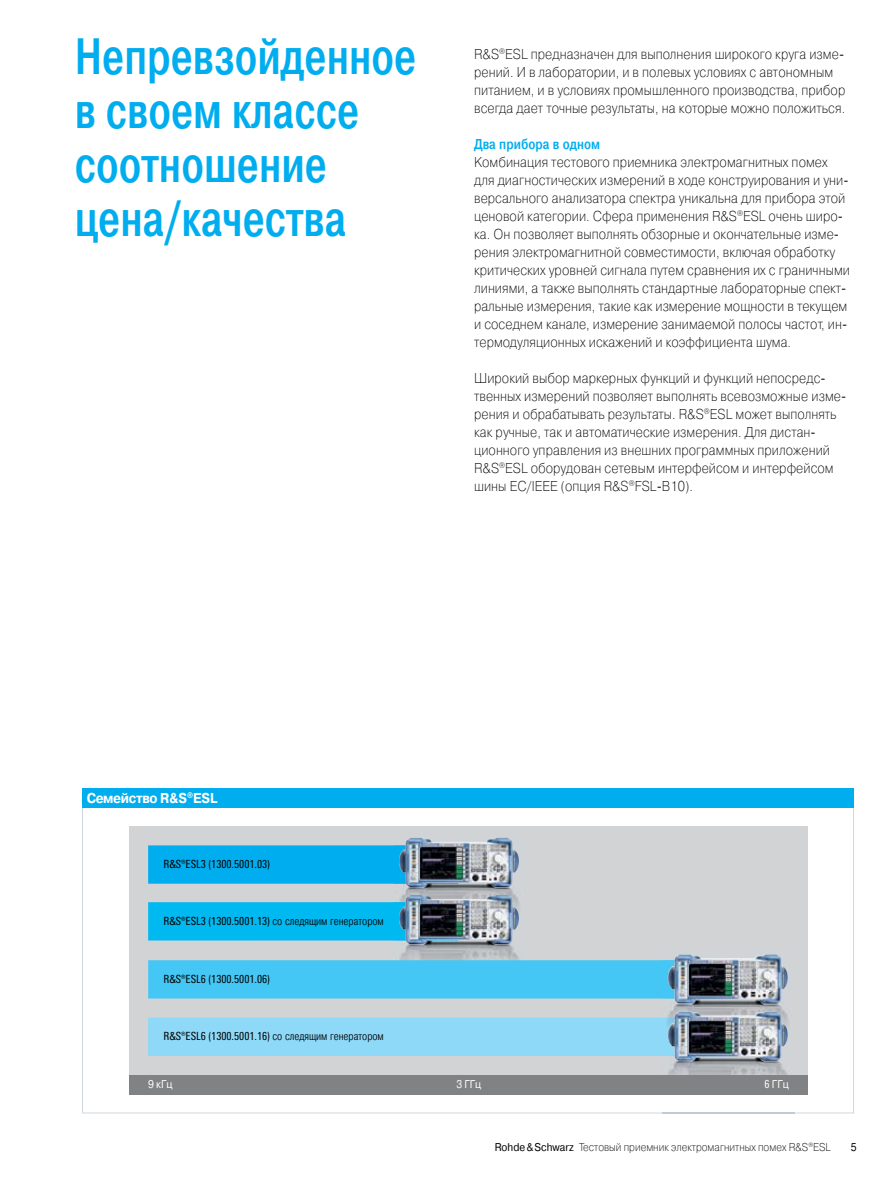
<style>
.page{position:relative;width:893px;height:1191px;background:#fff}
.page>*{position:absolute;margin:0;border:0;box-sizing:border-box;transform-origin:0 0}
.t1{font:500 51px/54px "Pragmatica Cond";color:#00adef;scale:.9 1}
.t2{font:14.25px/18px "Pragmatica Light C";letter-spacing:.005em;color:#000;scale:.9 1}
.t3{font:700 14.25px "Pragmatica C";letter-spacing:-.03em;color:#fff;scale:.9 1}
.t4{font:500 14.25px "Pragmatica Cond";color:#00adef}
.t5{font:300 11.25px "Pragmatica Cond";color:#000}
.t6{font:11.25px "Pragmatica Light C";color:#000;scale:.9 1}
.t7{font:11.25px "Linotype Univers 420 Cn";color:#000}
.t8{font:11.25px "Pragmatica C";letter-spacing:-.005em;color:#fff;scale:.9 1}
.s1{font-family:"Linotype Univers 420 Cn";font-weight:400}
.s2{font-family:"Linotype Univers 420 Cn"}
.s3{font-family:"Pragmatica C"}
</style>
<div class="page">
<svg style="left:82px;top:807px;width:772px;height:306px"></svg>
<div style="left:82px;top:788px;width:772px;height:19px;background:#00adef"></div>
<div style="left:129px;top:826px;width:678px;height:249px;background:#d1d3d4"></div>
<div style="left:148px;top:845px;width:311px;height:38px;background:#00adef"></div>
<img style="left:393px;top:883px;width:120px;height:8px">
<img style="left:399px;top:837px;width:120px;height:50px">
<div style="left:148px;top:902px;width:311px;height:38px;background:#00b9f1"></div>
<img style="left:393px;top:891px;width:126px;height:69px">
<img style="left:393px;top:998px;width:132px;height:1px">
<img style="left:393px;top:902px;width:6px;height:38px">
<img style="left:399px;top:894px;width:120px;height:50px">
<div style="left:148px;top:960px;width:514px;height:38px;background:#44c7f4"></div>
<div style="left:148px;top:1017px;width:514px;height:39px;background:#8ed8f8"></div>
<img style="left:662px;top:998px;width:120px;height:9px">
<img style="left:662px;top:960px;width:6px;height:38px">
<img style="left:668px;top:954px;width:120px;height:49px">
<img style="left:662px;top:1007px;width:132px;height:107px">
<img style="left:662px;top:1112px;width:132px;height:1px">
<img style="left:662px;top:1017px;width:6px;height:39px">
<img style="left:668px;top:1011px;width:120px;height:49px">
<div style="left:129px;top:1075px;width:678px;height:19px;background:#808284"></div>
<h1 class="t1" style="left:75px;top:30px;width:381px">Непревзойденное в своем классе соотношение цена/качества</h1>
<p class="t2" style="left:474px;top:45px;width:414px">R&amp;S<sup>®</sup>ESL предназначен для выполнения широкого круга изме&shy;рений. И в лаборатории, и в полевых условиях с автономным питанием, и в условиях промышленного производства, прибор всегда дает точные результаты, на которые можно положиться.</p>
<p class="t4" style="left:474px;top:136px;width:127px">Два прибора в одном</p>
<p class="t2" style="left:474px;top:153px;width:419px">Комбинация тестового приемника электромагнитных помех для диагностических измерений в ходе конструирования и уни&shy;версального анализатора спектра уникальна для прибора этой ценовой категории. Сфера применения R&amp;S<sup>®</sup>ESL очень широ&shy;ка. Он позволяет выполнять обзорные и окончательные изме&shy;рения электромагнитной совместимости, включая обработку критических уровней сигнала путем сравнения их с граничными линиями, а также выполнять стандартные лабораторные спект&shy;ральные измерения, такие как измерение мощности в текущем и соседнем канале, измерение занимаемой полосы частот, ин&shy;термодуляционных искажений и коэффициента шума.</p>
<p class="t2" style="left:474px;top:369px;width:415px">Широкий выбор маркерных функций и функций непосредс&shy;твенных измерений позволяет выполнять всевозможные изме&shy;рения и обрабатывать результаты. R&amp;S<sup>®</sup>ESL может выполнять как ручные, так и автоматические измерения. Для дистан&shy;ционного управления из внешних программных приложений R&amp;S<sup>®</sup>ESL оборудован сетевым интерфейсом и интерфейсом шины EC/IEEE (опция R&amp;S<sup>®</sup>FSL-B10).</p>
<p class="t3" style="left:87px;top:790px;width:147px">Семейство R&amp;S<sup>®</sup>ESL</p>
<p class="t7" style="left:164px;top:857px;width:108px">¸ESL3 (1300.5001.03)</p>
<p class="t5" style="left:164px;top:914px;width:222px"><span class="s1">¸ESL3 (1300.5001.13)</span> со следящим генератором</p>
<p class="t7" style="left:164px;top:972px;width:108px">¸ESL6 (1300.5001.06)</p>
<p class="t5" style="left:164px;top:1030px;width:222px"><span class="s1">¸ESL6 (1300.5001.16)</span> со следящим генератором</p>
<p class="t8" style="left:148px;top:1078px;width:29px">9 кГц</p>
<p class="t8" style="left:456px;top:1078px;width:29px">3 ГГц</p>
<p class="t8" style="left:764px;top:1078px;width:29px"><span class="s2">6</span> ГГц</p>
<p class="t6" style="left:495px;top:1140px;width:375px"><span class="s3">Rohde &amp; Schwarz</span> Тестовый приемник электромагнитных помех R&amp;S<sup>®</sup>ESL</p>
</div>
